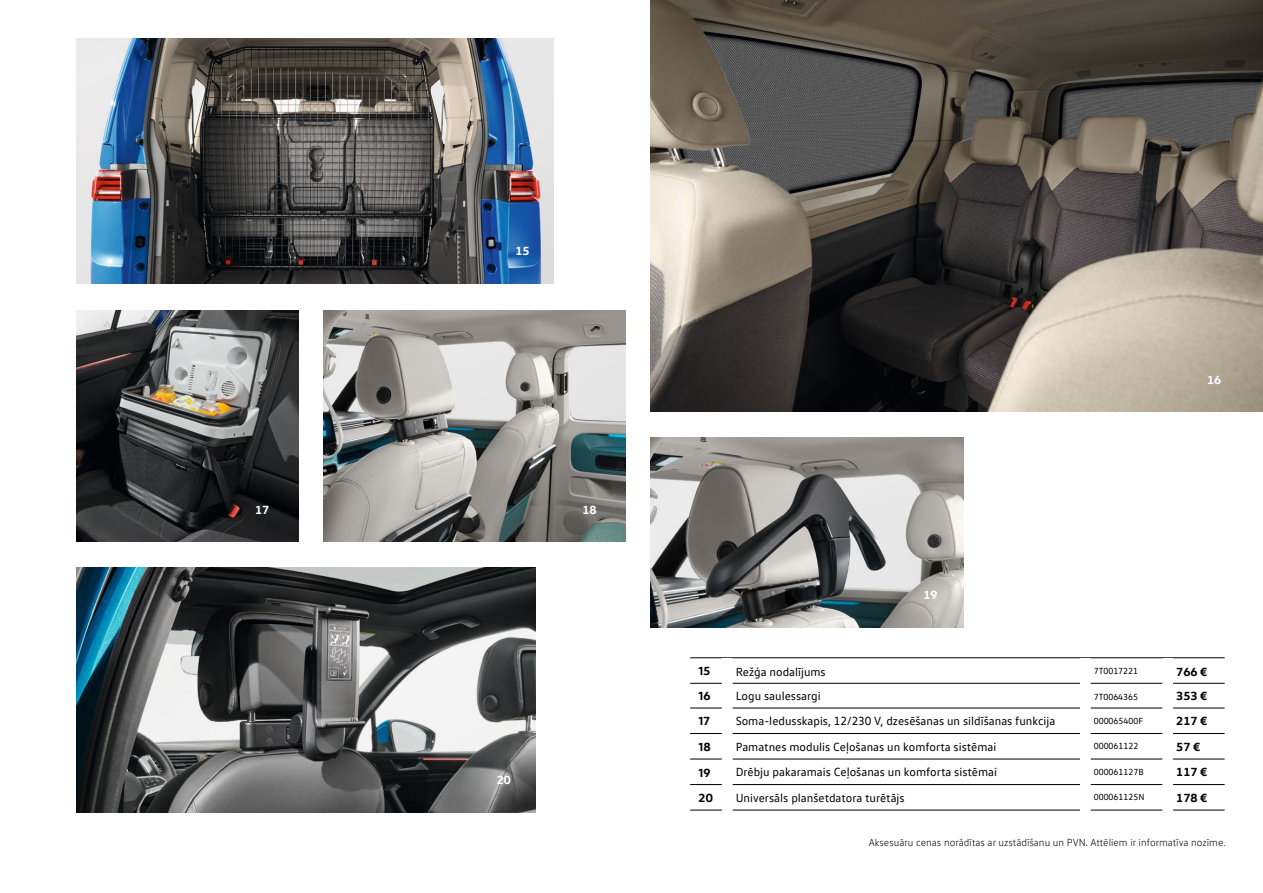
<style>
.page{position:relative;width:1263px;height:893px;background:#fff}
.page>*{position:absolute;margin:0;border:0;box-sizing:border-box;transform-origin:0 0}
.t1{font:12px "VW Text";color:#000}
.t2{font:700 12px "VW Head";color:#000}
.t3{font:700 12px "VW Head";color:#fff}
.t4{font:300 10.5px "VW Text";color:#000}
.t5{font:9px "VW Text";color:#000}
</style>
<div class="page">
<img style="left:77px;top:39px;width:476px;height:244px">
<img style="left:651px;top:0;width:612px;height:411px">
<hr style="left:1168px;top:657px;width:57px;height:1px;background:#000">
<hr style="left:690px;top:683px;width:32px;height:1px;background:#000">
<hr style="left:732px;top:683px;width:348px;height:1px;background:#000">
<hr style="left:1173px;top:683px;width:52px;height:1px;background:#000">
<hr style="left:732px;top:708px;width:348px;height:1px;background:#000">
<hr style="left:1173px;top:708px;width:52px;height:1px;background:#000">
<hr style="left:1090px;top:683px;width:72px;height:1px;background:#000">
<hr style="left:690px;top:708px;width:32px;height:1px;background:#000">
<hr style="left:1090px;top:708px;width:72px;height:1px;background:#000">
<hr style="left:690px;top:733px;width:32px;height:1px;background:#000">
<hr style="left:732px;top:733px;width:348px;height:1px;background:#000">
<hr style="left:1090px;top:733px;width:72px;height:1px;background:#000">
<hr style="left:1173px;top:733px;width:52px;height:1px;background:#000">
<hr style="left:690px;top:759px;width:32px;height:1px;background:#000">
<hr style="left:732px;top:759px;width:348px;height:1px;background:#000">
<hr style="left:1090px;top:759px;width:72px;height:1px;background:#000">
<hr style="left:1173px;top:759px;width:52px;height:1px;background:#000">
<hr style="left:690px;top:784px;width:32px;height:1px;background:#000">
<hr style="left:732px;top:784px;width:348px;height:1px;background:#000">
<hr style="left:1090px;top:784px;width:72px;height:1px;background:#000">
<hr style="left:1173px;top:784px;width:52px;height:1px;background:#000">
<hr style="left:690px;top:810px;width:32px;height:1px;background:#000">
<hr style="left:732px;top:810px;width:348px;height:1px;background:#000">
<hr style="left:1090px;top:810px;width:72px;height:1px;background:#000">
<hr style="left:1173px;top:810px;width:52px;height:1px;background:#000">
<hr style="left:727px;top:657px;width:358px;height:1px;background:#000">
<hr style="left:1085px;top:657px;width:83px;height:1px;background:#000">
<hr style="left:690px;top:657px;width:37px;height:1px;background:#000">
<img style="left:76px;top:310px;width:222px;height:231px">
<img style="left:323px;top:310px;width:302px;height:231px">
<img style="left:77px;top:567px;width:459px;height:245px">
<img style="left:651px;top:437px;width:312px;height:190px">
<p class="t3" style="left:515px;top:243px;width:16px">15</p>
<p class="t3" style="left:255px;top:502px;width:16px">17</p>
<p class="t3" style="left:583px;top:502px;width:16px">18</p>
<p class="t3" style="left:497px;top:772px;width:16px">20</p>
<p class="t3" style="left:923px;top:587px;width:16px">19</p>
<p class="t3" style="left:1207px;top:372px;width:16px">16</p>
<p class="t2" style="left:699px;top:663px;width:13px">15</p>
<p class="t1" style="left:736px;top:664px;width:92px">Režģa nodalījums</p>
<p class="t5" style="left:1094px;top:665px;width:46px">7T0017221</p>
<p class="t2" style="left:1176px;top:664px;width:33px">766 €</p>
<p class="t2" style="left:699px;top:688px;width:13px">16</p>
<p class="t1" style="left:736px;top:688px;width:86px">Logu saulessargi</p>
<p class="t5" style="left:1094px;top:691px;width:46px">7T0064365</p>
<p class="t2" style="left:1176px;top:688px;width:33px">353 €</p>
<p class="t2" style="left:699px;top:713px;width:13px">17</p>
<p class="t1" style="left:736px;top:713px;width:321px">Soma-ledusskapis, 12/230 V, dzesēšanas un sildīšanas funkcija</p>
<p class="t5" style="left:1094px;top:715px;width:51px">000065400F</p>
<p class="t2" style="left:1176px;top:713px;width:33px">217 €</p>
<p class="t2" style="left:699px;top:739px;width:14px">18</p>
<p class="t1" style="left:736px;top:739px;width:262px">Pamatnes modulis Ceļošanas un komforta sistēmai</p>
<p class="t5" style="left:1094px;top:740px;width:46px">000061122</p>
<p class="t2" style="left:1176px;top:739px;width:26px">57 €</p>
<p class="t2" style="left:699px;top:765px;width:13px">19</p>
<p class="t1" style="left:736px;top:764px;width:263px">Drēbju pakaramais Ceļošanas un komforta sistēmai</p>
<p class="t5" style="left:1094px;top:766px;width:51px">000061127B</p>
<p class="t2" style="left:1176px;top:764px;width:33px">117 €</p>
<p class="t2" style="left:699px;top:790px;width:16px">20</p>
<p class="t1" style="left:736px;top:790px;width:170px">Universāls planšetdatora turētājs</p>
<p class="t5" style="left:1094px;top:791px;width:52px">000061125N</p>
<p class="t2" style="left:1176px;top:790px;width:33px">178 €</p>
<p class="t4" style="left:869px;top:836px;width:359px">Aksesuāru cenas norādītas ar uzstādīšanu un PVN. Attēliem ir informatīva nozīme.</p>
</div>
